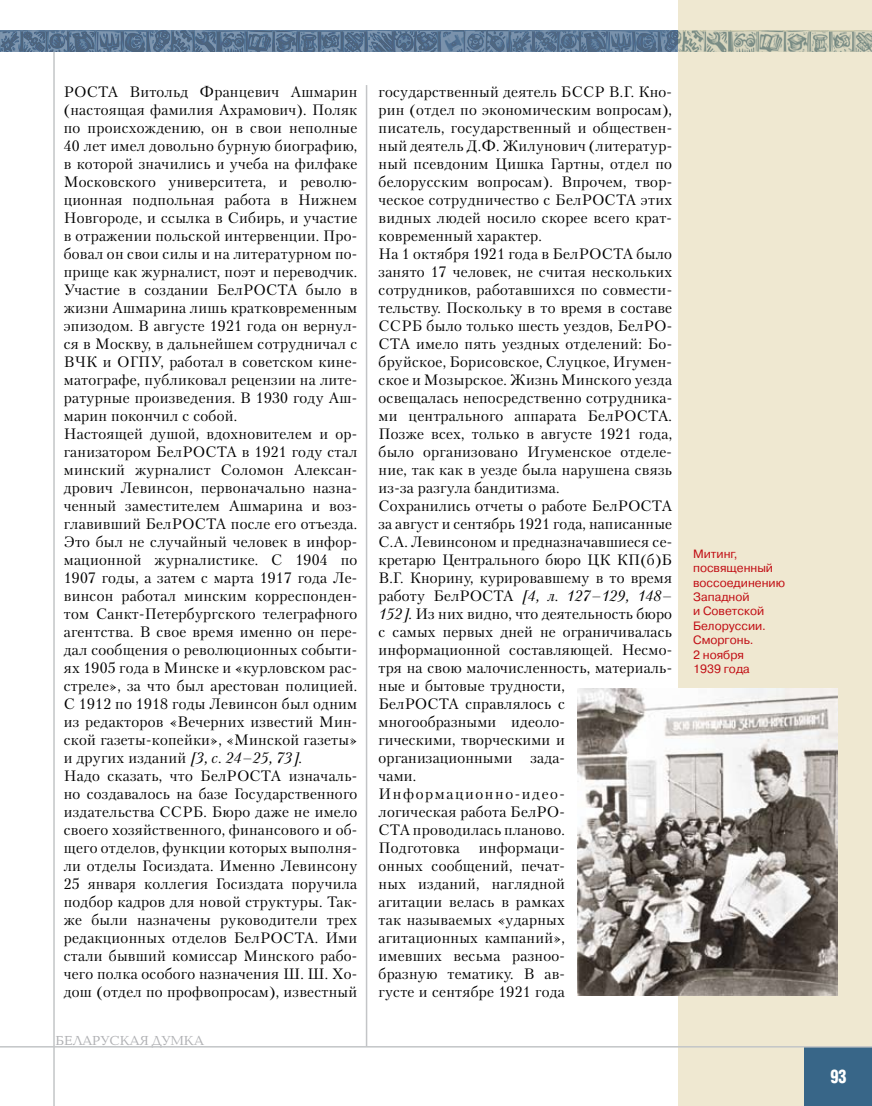
<style>
.page{position:relative;width:872px;height:1106px;background:#fff}
.page>*{position:absolute;margin:0;border:0;box-sizing:border-box;transform-origin:0 0}
.t1{font:700 18px "AG Letterica Cond L";color:#fff;scale:.9 1}
.t2{font:15px/18px "Petersburg C";letter-spacing:.015em;color:#000}
.t3{font:13.5px "Baltica C";color:#aeafb2}
.t4{font:12px/14.4px "Pragmatica C";color:#c10c13}
.s1{font-style:italic}
</style>
<div class="page">
<div style="left:678px;top:0;width:194px;height:1106px;background:#efe8d1"></div>
<hr style="left:53px;top:52px;width:2px;height:1054px;background:#c3c5c7">
<hr style="left:366px;top:85px;width:1px;height:961px;background:#c3c5c7">
<div style="left:804px;top:1047px;width:68px;height:59px;background:#386688"></div>
<svg style="left:0;top:31px;width:872px;height:21px;background:#6e8497"></svg>
<hr style="left:0;top:1046px;width:872px;height:1px;background:#c3c5c7">
<img style="left:577px;top:688px;width:260px;height:307px">
<p class="t2" style="left:64px;top:82px;width:295px">РОСТА Витольд Францевич Ашмарин (настоящая фамилия Ахрамович). Поляк по происхождению, он в свои неполные 40 лет имел довольно бурную биографию, в которой значились и учеба на филфаке Московского университета, и револю&shy;ционная подпольная работа в Нижнем Новгороде, и ссылка в Сибирь, и участие в отражении польской интервенции. Про&shy;бовал он свои силы и на литературном по&shy;прище как журналист, поэт и переводчик.<br>Участие в создании БелРОСТА было в жизни Ашмарина лишь кратковременным эпизодом. В августе 1921 года он вернул&shy;ся в Москву, в дальнейшем сотрудничал с ВЧК и ОГПУ, работал в советском кине&shy;матографе, публиковал рецензии на лите&shy;ратурные произведения. В 1930 году Аш&shy;марин покончил с собой.<br>Настоящей душой, вдохновителем и ор&shy;ганизатором БелРОСТА в 1921 году стал минский журналист Соломон Алексан&shy;дрович Левинсон, первоначально назна&shy;ченный заместителем Ашмарина и воз&shy;главивший БелРОСТА после его отъезда.<br>Это был не случайный человек в инфор&shy;мационной журналистике. С 1904 по 1907 годы, а затем с марта 1917 года Ле&shy;винсон работал минским корреспонден&shy;том Санкт-Петербургского телеграфного агентства. В свое время именно он пере&shy;дал сообщения о революционных событи&shy;ях 1905 года в Минске и «курловском рас&shy;стреле», за что был арестован полицией.<br>С 1912 по 1918 годы Левинсон был одним из редакторов «Вечерних известий Мин&shy;ской газеты-копейки», «Минской газеты» и других изданий <span class="s1">[3, с. 24–25, 73].<br></span>Надо сказать, что БелРОСТА изначаль&shy;но создавалось на базе Государственного издательства ССРБ. Бюро даже не имело своего хозяйственного, финансового и об&shy;щего отделов, функции которых выполня&shy;ли отделы Госиздата. Именно Левинсону 25 января коллегия Госиздата поручила подбор кадров для новой структуры. Так&shy;же были назначены руководители трех редакционных отделов БелРОСТА. Ими стали бывший комиссар Минского рабо&shy;чего полка особого назначения Ш. Ш. Хо&shy;дош (отдел по профвопросам), известный</p>
<p class="t2" style="left:378px;top:82px;width:295px">государственный деятель БССР В.Г. Кно&shy;рин (отдел по экономическим вопросам), писатель, государственный и обществен&shy;ный деятель Д.Ф. Жилунович (литератур&shy;ный псевдоним Цишка Гартны, отдел по белорусским вопросам). Впрочем, твор&shy;ческое сотрудничество с БелРОСТА этих видных людей носило скорее всего крат&shy;ковременный характер.<br>На 1 октября 1921 года в БелРОСТА было занято 17 человек, не считая нескольких сотрудников, работавшихся по совмести&shy;тельству. Поскольку в то время в составе ССРБ было только шесть уездов, БелРО-СТА имело пять уездных отделений: Бо&shy;бруйское, Борисовское, Слуцкое, Игумен&shy;ское и Мозырское. Жизнь Минского уезда освещалась непосредственно сотрудника&shy;ми центрального аппарата БелРОСТА.<br>Позже всех, только в августе 1921 года, было организовано Игуменское отделе&shy;ние, так как в уезде была нарушена связь из-за разгула бандитизма.<br>Сохранились отчеты о работе БелРОСТА за август и сентябрь 1921 года, написанные С.А. Левинсоном и предназначавшиеся се&shy;кретарю Центрального бюро ЦК КП(б)Б В.Г. Кнорину, курировавшему в то время работу БелРОСТА <span class="s1">[4, л. 127–129, 148– 152].</span> Из них видно, что деятельность бюро с самых первых дней не ограничивалась информационной составляющей. Несмо&shy;тря на свою малочисленность, материаль&shy;ные и бытовые трудности,<br>БелРОСТА справлялось с многообразными идеоло-<br>гическими, творческими и организационными зада-<br>чами.<br>Информационно-идео-<br>логическая работа БелРО-<br>СТА проводилась планово.<br>Подготовка</p>
<p class="t2" style="left:378px;top:838px;width:188px;text-align:justify;text-indent:100px">информаци&shy;онных сообщений, печат&shy;ных изданий, наглядной агитации велась в рамках так называемых «ударных агитационных кампаний», имевших весьма разноо&shy;бразную тематику. В ав&shy;густе и сентябре 1921 года</p>
<p class="t3" style="left:56px;top:1033px;width:150px">БЕЛАРУСКАЯ ДУМКА</p>
<p class="t4" style="left:693px;top:546px;width:93px">Митинг, посвященный воссоединению<br>Западной<br>и Советской<br>Белоруссии.<br>Сморгонь.<br>2 ноября<br>1939 года</p>
<p class="t1" style="left:830px;top:1065px;width:20px">93</p>
</div>
